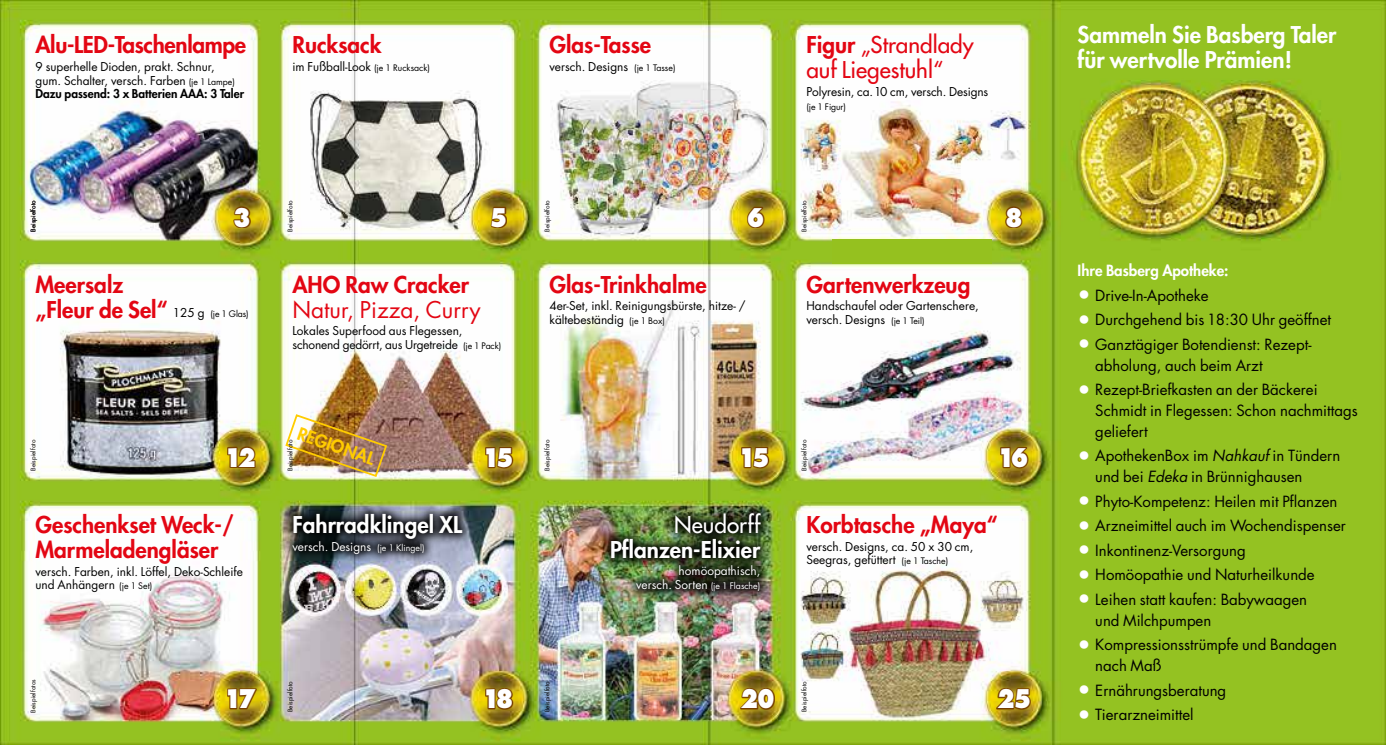
<style>
.page{position:relative;width:1386px;height:745px;background:#fff}
.page>*{position:absolute;margin:0;border:0;box-sizing:border-box;transform-origin:0 0}
.t1{font:800 25px "Futura";letter-spacing:-.2em;color:#fff;scale:.85 1}
.t2{font:800 22.5px/25px "Futura";color:#e30613}
.t3{font:800 22.5px/25px "Futura";color:#fff}
.t4{font:22.5px/25px "Futura";color:#e30613}
.t5{font:22.5px "Futura";color:#e30613}
.t6{font:22.5px "Futura";color:#fff}
.t7{font:800 17.25px "Futura";color:#fc0}
.t8{font:15px/20.9px "Futura";color:#000}
.t9{font:800 15px "Futura";color:#fff}
.t10{font:11.88px/13.8px "Futura";color:#000}
.t11{font:11.88px/13.8px "Futura";color:#fff;text-align:right}
.t12{font:8.75px "Futura";letter-spacing:-.01em;color:#000}
.t13{font:6.25px "Futura";color:#000}
.s1{font-size:8.75px}
.s2{font-weight:800}
.s3{font-size:11.88px}
.s4{font-size:22.5px;color:#fff}
.s5{font-style:italic}
</style>
<div class="page">
<img style="left:0;top:0;width:1385px;height:744px">
<svg style="left:1000px;top:446px;width:28px;height:22px"></svg>
<svg style="left:740px;top:687px;width:34px;height:22px"></svg>
<svg style="left:996px;top:687px;width:35px;height:22px"></svg>
<svg style="left:490px;top:206px;width:17px;height:22px"></svg>
<svg style="left:227px;top:446px;width:29px;height:22px"></svg>
<svg style="left:227px;top:687px;width:30px;height:22px"></svg>
<svg style="left:741px;top:446px;width:28px;height:22px"></svg>
<svg style="left:485px;top:446px;width:28px;height:22px"></svg>
<svg style="left:747px;top:206px;width:17px;height:22px"></svg>
<svg style="left:233px;top:206px;width:17px;height:22px"></svg>
<div style="left:1005px;top:206px;width:17px;height:22px;background:#753e00"></div>
<svg style="left:485px;top:687px;width:28px;height:22px"></svg>
<div style="left:832px;top:239px;width:159px;height:25px;background:#95c11f"></div>
<img style="left:282px;top:502px;width:191px;height:62px">
<img style="left:599px;top:501px;width:173px;height:101px">
<img style="left:284px;top:413px;width:104px;height:65px">
<h2 class="t2" style="left:35px;top:32px;width:212px">Alu-LED-Taschenlampe</h2>
<p class="t10" style="left:35px;top:59px;width:210px">9 superhelle Dioden, prakt. Schnur,<br>gum. Schalter, versch. Farben <span class="s1">(je 1 Lampe)<br></span><span class="s2">Dazu passend: 3 x Batterien AAA: 3 Taler</span></p>
<h2 class="t2" style="left:292px;top:32px;width:91px">Rucksack</h2>
<p class="t10" style="left:292px;top:59px;width:139px">im Fußball-Look <span class="s1">(je 1 Rucksack)</span></p>
<h2 class="t2" style="left:549px;top:32px;width:103px">Glas-Tasse</h2>
<p class="t10" style="left:549px;top:59px;width:128px">versch. Designs <span class="s1">(je 1 Tasse)</span></p>
<h2 class="t4" style="left:806px;top:32px;width:169px"><span class="s2">Figur</span> „Strandlady auf Liegestuhl“</h2>
<p class="t10" style="left:806px;top:84px;width:183px">Polyresin, ca.10 cm, versch. Designs</p>
<p class="t12" style="left:806px;top:100px;width:41px">(je 1 Figur)</p>
<p class="t13" style="left:29px;top:231px;width:33px;rotate:-90deg">Beispielfoto</p>
<p class="t13" style="left:286px;top:231px;width:33px;rotate:-90deg">Beispielfoto</p>
<p class="t13" style="left:543px;top:231px;width:33px;rotate:-90deg">Beispielfoto</p>
<p class="t13" style="left:800px;top:231px;width:33px;rotate:-90deg">Beispielfoto</p>
<h1 class="t1" style="left:233px;top:202px;width:22px">3</h1>
<h1 class="t1" style="left:747px;top:202px;width:22px">6</h1>
<h1 class="t1" style="left:1005px;top:202px;width:22px">8</h1>
<h1 class="t1" style="left:489px;top:202px;width:22px">5</h1>
<h2 class="t2" style="left:35px;top:271px;width:134px">Meersalz „Fleur de Sel“</h2>
<p class="t12" style="left:173px;top:307px;width:77px"><span class="s3">125 g</span> (je 1 Glas)</p>
<h2 class="t2" style="left:292px;top:271px;width:178px">AHO Raw Cracker</h2>
<h2 class="t5" style="left:292px;top:294px;width:190px">Natur, Pizza, Curry</h2>
<p class="t10" style="left:292px;top:323px;width:210px">Lokales Superfood aus Flegessen, schonend gedörrt, aus Urgetreide <span class="s1">(je 1 Pack)</span></p>
<h2 class="t2" style="left:549px;top:271px;width:159px">Glas-Trinkhalme</h2>
<p class="t10" style="left:549px;top:298px;width:198px">4er-Set, inkl. Reinigungsbürste, hitze- / kältebeständig <span class="s1">(je 1 Box)</span></p>
<h2 class="t2" style="left:806px;top:271px;width:165px">Gartenwerkzeug</h2>
<p class="t10" style="left:806px;top:298px;width:174px">Handschaufel oder Gartenschere, versch. Designs <span class="s1">(je 1 Teil)</span></p>
<h3 class="t7" style="left:302px;top:422px;width:82px;rotate:19deg">REGIONAL</h3>
<p class="t13" style="left:286px;top:470px;width:33px;rotate:-90deg">Beispielfoto</p>
<p class="t13" style="left:29px;top:470px;width:33px;rotate:-90deg">Beispielfoto</p>
<p class="t13" style="left:543px;top:470px;width:33px;rotate:-90deg">Beispielfoto</p>
<p class="t13" style="left:800px;top:470px;width:33px;rotate:-90deg">Beispielfoto</p>
<h1 class="t1" style="left:225px;top:442px;width:38px">12</h1>
<h1 class="t1" style="left:482px;top:442px;width:38px">15</h1>
<h1 class="t1" style="left:738px;top:442px;width:38px">15</h1>
<h1 class="t1" style="left:997px;top:442px;width:38px">16</h1>
<h2 class="t2" style="left:35px;top:511px;width:200px">Geschenkset Weck-/<br>Marmeladengläser</h2>
<p class="t10" style="left:35px;top:563px;width:209px">versch. Farben, inkl. Löffel, Deko-Schleife und Anhängern <span class="s1">(je 1 Set)</span></p>
<h2 class="t3" style="left:292px;top:511px;width:171px">Fahrradklingel XL</h2>
<p class="t11" style="left:292px;top:538px;width:134px">versch. Designs <span class="s1">(je 1 Klingel)</span></p>
<h2 class="t6" style="left:674px;top:510px;width:87px">Neudorff</h2>
<h2 class="t3" style="left:610px;top:536px;width:152px">Pflanzen-Elixier</h2>
<p class="t11" style="left:636px;top:563px;width:126px">homöopathisch,<br>versch. Sorten <span class="s1">(je 1 Flasche)</span></p>
<h2 class="t2" style="left:806px;top:511px;width:193px">Korbtasche „Maya“</h2>
<p class="t10" style="left:806px;top:538px;width:168px">versch. Designs, ca. 50 x 30 cm,<br>Seegras, gefüttert <span class="s1">(je 1 Tasche)</span></p>
<p class="t13" style="left:29px;top:712px;width:35px;rotate:-90deg">Beispielfotos</p>
<p class="t13" style="left:286px;top:711px;width:33px;rotate:-90deg">Beispielfoto</p>
<p class="t13" style="left:543px;top:711px;width:33px;rotate:-90deg">Beispielfoto</p>
<p class="t13" style="left:800px;top:711px;width:33px;rotate:-90deg">Beispielfoto</p>
<h1 class="t1" style="left:482px;top:683px;width:38px">18</h1>
<h1 class="t1" style="left:740px;top:683px;width:42px">20</h1>
<h1 class="t1" style="left:997px;top:683px;width:42px">25</h1>
<h1 class="t1" style="left:224px;top:683px;width:39px">17</h1>
<h2 class="t3" style="left:1077px;top:22px;width:260px">Sammeln Sie Basberg Taler für wertvolle Prämien!</h2>
<p class="t9" style="left:1077px;top:260px;width:153px">Ihre Basberg Apotheke:</p>
<p class="t8" style="left:1077px;top:284px;width:133px"><span class="s4">•</span> Drive-In-Apotheke</p>
<p class="t8" style="left:1077px;top:309px;width:255px"><span class="s4">•</span> Durchgehend bis 18:30 Uhr geöffnet</p>
<p class="t8" style="left:1095px;top:333px;width:217px;text-indent:-18px"><span class="s4">•</span> Ganztägiger Botendienst: Rezept&shy;abholung, auch beim Arzt</p>
<p class="t8" style="left:1095px;top:378px;width:264px;text-indent:-18px"><span class="s4">•</span> Rezept-Briefkasten an der Bäckerei<br>Schmidt in Flegessen: Schon nachmittags geliefert</p>
<p class="t8" style="left:1095px;top:445px;width:246px;text-indent:-18px"><span class="s4">•</span> ApothekenBox im <span class="s5">Nahkauf</span> in Tündern und bei <span class="s5">Edeka</span> in Brünnighausen</p>
<p class="t8" style="left:1077px;top:490px;width:261px"><span class="s4">•</span> Phyto-Kompetenz: Heilen mit Pflanzen</p>
<p class="t8" style="left:1077px;top:515px;width:270px"><span class="s4">•</span> Arzneimittel auch im Wochendispenser</p>
<p class="t8" style="left:1077px;top:539px;width:170px"><span class="s4">•</span> Inkontinenz-Versorgung</p>
<p class="t8" style="left:1077px;top:563px;width:239px"><span class="s4">•</span> Homöopathie und Naturheilkunde</p>
<p class="t8" style="left:1095px;top:588px;width:213px;text-indent:-18px"><span class="s4">•</span> Leihen statt kaufen: Babywaagen und Milchpumpen</p>
<p class="t8" style="left:1095px;top:633px;width:243px;text-indent:-18px"><span class="s4">•</span> Kompressionsstrümpfe und Bandagen nach Maß</p>
<p class="t8" style="left:1077px;top:679px;width:150px"><span class="s4">•</span> Ernährungsberatung</p>
<p class="t8" style="left:1077px;top:703px;width:117px"><span class="s4">•</span> Tierarzneimittel</p>
</div>
